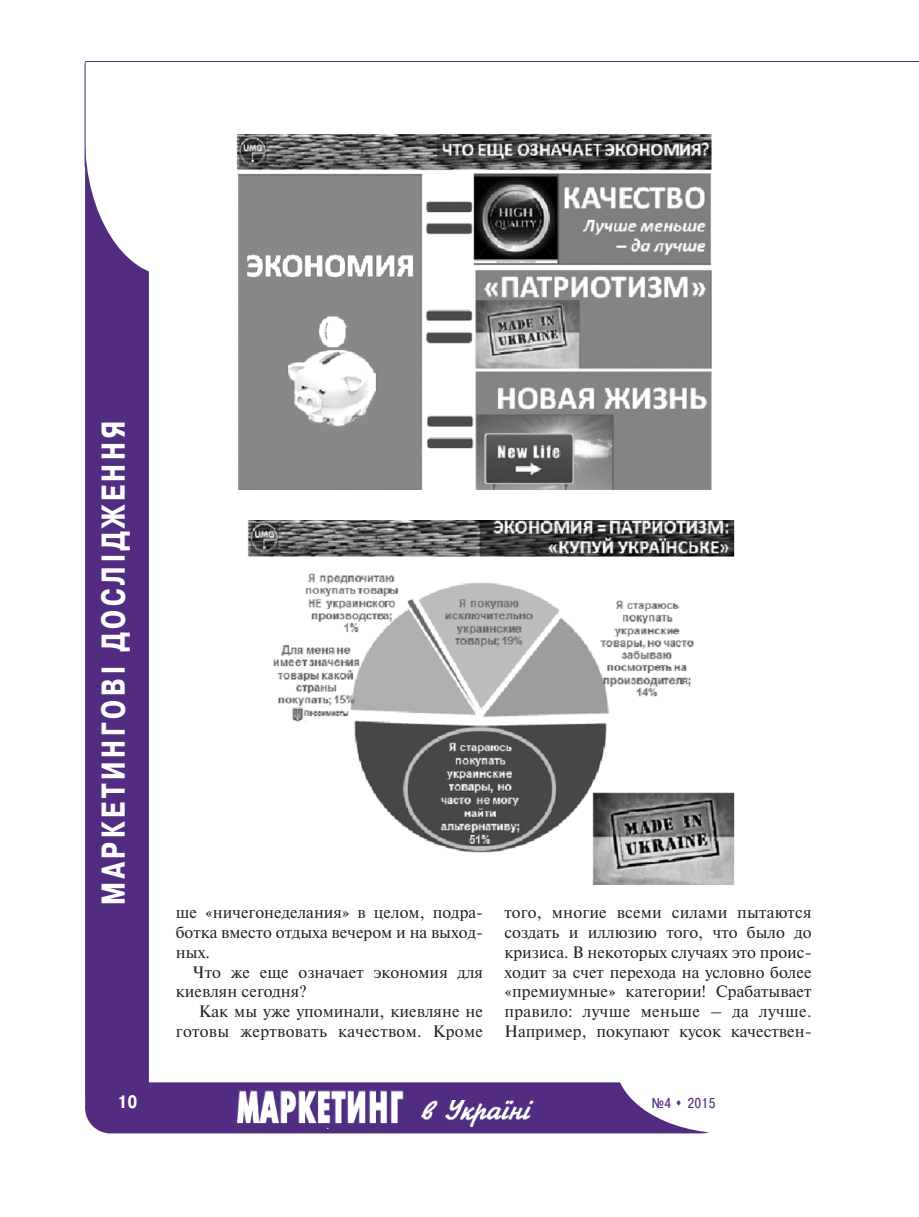
<style>
.page{position:relative;width:919px;height:1217px;background:#fff}
.page>*{position:absolute;margin:0;border:0;box-sizing:border-box;transform-origin:0 0}
.t1{font:700 33px "Pragmatica Cond C";letter-spacing:.13em;color:#fff;scale:.9 1}
.t2{font:700 18px "Pragmatica Cond C";color:#fff}
.t3{font:16.5px/19.8px "Newton C";color:#231f20;text-align:justify}
.t4{font:16.5px/19.8px "Newton C";letter-spacing:.02em;color:#231f20;text-align:right}
.t5{font:14.25px "Pragmatica Cond C";color:#512c81}
</style>
<div class="page">
<div style="left:85px;top:112px;width:64px;height:1019px;background:#512c81;border-radius:32px"></div>
<div style="left:85px;top:1082px;width:642px;height:51px;background:#512c81;border-radius:26px"></div>
<img style="left:236px;top:1090px;width:168px;height:38px">
<img style="left:421px;top:1100px;width:112px;height:26px">
<div style="left:85px;top:0;width:172px;height:276px;background:#fff;border-radius:50%"></div>
<div style="left:615px;top:991px;width:226px;height:142px;background:#fff;border-radius:50%"></div>
<hr style="left:85px;top:62px;width:1px;height:104px;background:#512c81">
<hr style="left:85px;top:61px;width:833px;height:1px;background:#512c81">
<img style="left:236px;top:134px;width:476px;height:356px">
<img style="left:247px;top:520px;width:488px;height:364px">
<h1 class="t1" style="left:94px;top:904px;width:539px;rotate:-90deg">МАРКЕТИНГОВІ ДОСЛІДЖЕННЯ</h1>
<p class="t3" style="left:176px;top:902px;width:309px">ше «ничегонеделания» в целом, подра&shy;ботка вместо отдыха вечером и на выход&shy;ных.</p>
<p class="t3" style="left:176px;top:961px;width:309px;text-indent:17px">Что же еще означает экономия для киевлян сегодня?</p>
<p class="t4" style="left:176px;top:1001px;width:309px">Как мы уже упоминали, киевляне не готовы жертвовать качеством. Кроме</p>
<p class="t3" style="left:504px;top:902px;width:309px">того, многие всеми силами пытаются создать и иллюзию того, что было до кризиса. В некоторых случаях это проис&shy;ходит за счет перехода на условно более «премиумные» категории! Срабатывает правило: лучше меньше – да лучше.<br>Например, покупают кусок качествен-</p>
<p class="t2" style="left:118px;top:1090px;width:21px">10</p>
<p class="t5" style="left:652px;top:1093px;width:65px">№4 ▲ 2015</p>
</div>
